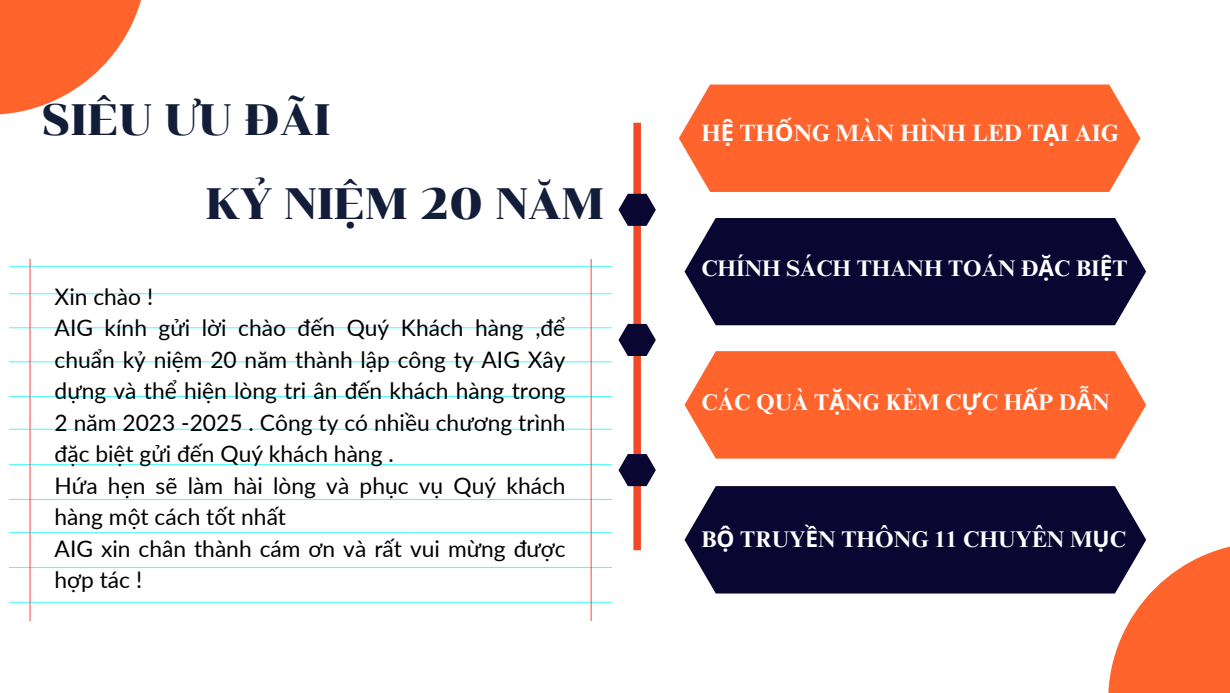
<style>
.page{position:relative;width:1230px;height:693px;background:#fff}
.page>*{position:absolute;margin:0;border:0;box-sizing:border-box;transform-origin:0 0}
.t1{font:43.7px "Chonburi";color:#121d39}
.t2{font:700 23.6px "Times NRMT Pro";color:#fff}
.t3{font:22.8px/31.5px "Lato";color:#000}
.t4{font:700 22.7px "Times NRMT Pro";color:#fff}
.t5{font:700 22.6px "Times NRMT Pro";color:#fff}
.s1{font-family:"Noto Sans"}
</style>
<div class="page">
<div style="left:633px;top:123px;width:8px;height:427px;background:#f14928"></div>
<svg style="left:618px;top:194px;width:38px;height:32px"></svg>
<svg style="left:618px;top:324px;width:38px;height:32px"></svg>
<svg style="left:618px;top:454px;width:38px;height:32px"></svg>
<div style="left:679px;top:85px;width:461px;height:107px;background:#ff642d"></div>
<div style="left:685px;top:218px;width:461px;height:107px;background:#090632"></div>
<svg style="left:685px;top:351px;width:461px;height:108px;background:#ff6f3b"></svg>
<svg style="left:685px;top:486px;width:461px;height:108px;background:#17143d"></svg>
<img style="left:10px;top:260px;width:601px;height:361px">
<svg style="left:0;top:0;width:141px;height:115px;fill:#ff642d"></svg>
<svg style="left:1108px;top:542px;width:122px;height:151px;fill:#ff642d"></svg>
<p class="t1" style="left:41px;top:94px;width:291px">SIÊU ƯU ĐÃI</p>
<p class="t1" style="left:206px;top:177px;width:400px">KỶ NIỆM 20 NĂM</p>
<p class="t3" style="left:55px;top:280px;width:100px">Xin chào !</p>
<p class="t3" style="left:55px;top:312px;width:513px;text-align:justify">AIG kính gửi lời chào đến Quý Khách hàng ,để chuẩn kỷ niệm 20 năm thành lập công ty AIG Xây dựng và thể hiện lòng tri ân đến khách hàng trong 2 năm 2023 -2025 . Công ty có nhiều chương trình đặc biệt gửi đến Quý khách hàng .</p>
<p class="t3" style="left:55px;top:469px;width:513px">Hứa hẹn sẽ làm hài lòng và phục vụ Quý khách hàng một cách tốt nhất</p>
<p class="t3" style="left:55px;top:532px;width:513px">AIG xin chân thành cám ơn và rất vui mừng được hợp tác !</p>
<p class="t2" style="left:701px;top:124px;width:419px">H<span class="s1">Ệ</span> TH<span class="s1">Ố</span>NG MÀN HÌNH LED T<span class="s1">Ạ</span>I AIG</p>
<p class="t5" style="left:701px;top:259px;width:428px">CHÍNH SÁCH THANH TOÁN Đ<span class="s1">Ặ</span>C BI<span class="s1">Ệ</span>T</p>
<p class="t4" style="left:701px;top:393px;width:410px">CÁC QUÀ T<span class="s1">Ặ</span>NG KÈM C<span class="s1">Ự</span>C H<span class="s1">Ấ</span>P D<span class="s1">Ẫ</span>N</p>
<p class="t4" style="left:701px;top:531px;width:426px">B<span class="s1">Ộ</span> TRUY<span class="s1">Ề</span>N THÔNG 11 CHUYÊN M<span class="s1">Ụ</span>C</p>
</div>
